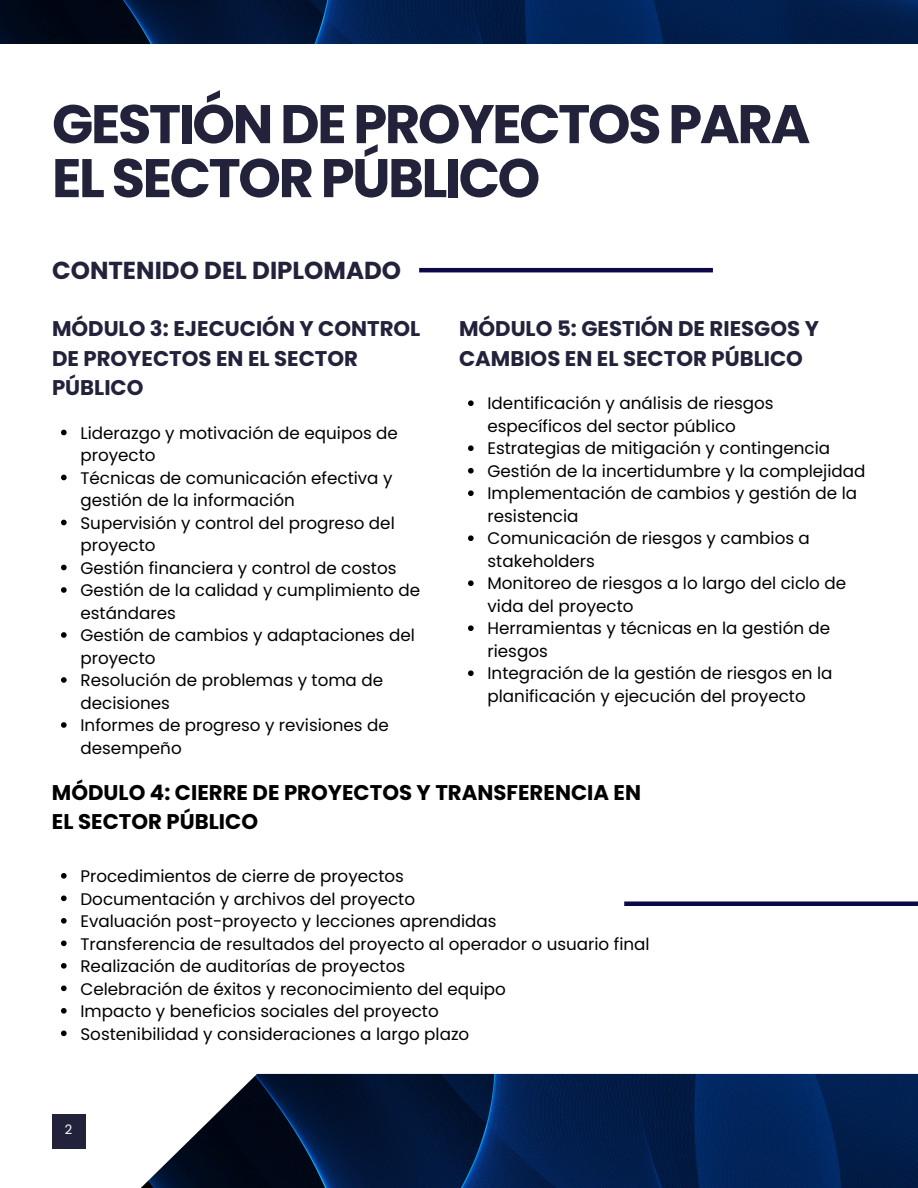
<style>
.page{position:relative;width:918px;height:1188px;background:#fff}
.page>*{position:absolute;margin:0;border:0;box-sizing:border-box;transform-origin:0 0}
.t1{font:700 54.3px/54px "Poppins";letter-spacing:-.045em;color:#22223b}
.t2{font:700 24.6px "Poppins";color:#22223b}
.t3{font:700 21.3px/29.2px "Poppins";color:#22223b}
.t4{font:700 21.3px/29.2px "Poppins";color:#000}
.t5{font:16.8px/22.5px "Poppins";color:#000}
.t6{font:13.05px "Poppins";color:#fff}
</style>
<div class="page">
<hr style="left:419px;top:268px;width:294px;height:4px;background:#0d0847">
<img style="left:141px;top:1074px;width:777px;height:114px">
<div style="left:52px;top:1114px;width:33px;height:34px;background:#22223b"></div>
<svg style="left:61px;top:430px;width:6px;height:5px"></svg>
<svg style="left:61px;top:475px;width:6px;height:5px"></svg>
<svg style="left:61px;top:520px;width:6px;height:5px"></svg>
<svg style="left:61px;top:565px;width:6px;height:5px"></svg>
<svg style="left:61px;top:587px;width:6px;height:6px"></svg>
<svg style="left:61px;top:632px;width:6px;height:6px"></svg>
<svg style="left:61px;top:677px;width:6px;height:6px"></svg>
<svg style="left:61px;top:722px;width:6px;height:6px"></svg>
<svg style="left:61px;top:873px;width:6px;height:6px"></svg>
<svg style="left:61px;top:896px;width:6px;height:5px"></svg>
<svg style="left:61px;top:918px;width:6px;height:6px"></svg>
<svg style="left:61px;top:941px;width:6px;height:5px"></svg>
<svg style="left:61px;top:963px;width:6px;height:6px"></svg>
<svg style="left:61px;top:986px;width:6px;height:5px"></svg>
<svg style="left:61px;top:1008px;width:6px;height:6px"></svg>
<svg style="left:61px;top:1031px;width:6px;height:5px"></svg>
<svg style="left:468px;top:400px;width:6px;height:6px"></svg>
<svg style="left:468px;top:445px;width:6px;height:6px"></svg>
<svg style="left:468px;top:468px;width:6px;height:6px"></svg>
<svg style="left:468px;top:490px;width:6px;height:6px"></svg>
<svg style="left:468px;top:535px;width:6px;height:6px"></svg>
<svg style="left:468px;top:580px;width:6px;height:6px"></svg>
<svg style="left:468px;top:625px;width:6px;height:6px"></svg>
<svg style="left:468px;top:670px;width:6px;height:6px"></svg>
<div style="left:624px;top:901px;width:294px;height:5px;background:#0d0847"></div>
<img style="left:0;top:0;width:918px;height:44px">
<p class="t1" style="left:52px;top:97px;width:760px">GESTIÓN DE PROYECTOS PARA<br>EL SECTOR PÚBLICO</p>
<h2 class="t2" style="left:52px;top:253px;width:351px">CONTENIDO DEL DIPLOMADO</h2>
<h3 class="t3" style="left:52px;top:314px;width:370px">MÓDULO 3: EJECUCIÓN Y CONTROL<br>DE PROYECTOS EN EL SECTOR<br>PÚBLICO</h3>
<p class="t5" style="left:80px;top:422px;width:319px">Liderazgo y motivación de equipos de proyecto</p>
<p class="t5" style="left:80px;top:467px;width:314px">Técnicas de comunicación efectiva y gestión de la información</p>
<p class="t5" style="left:80px;top:512px;width:316px">Supervisión y control del progreso del proyecto</p>
<p class="t5" style="left:80px;top:557px;width:317px">Gestión financiera y control de costos</p>
<p class="t5" style="left:80px;top:579px;width:341px">Gestión de la calidad y cumplimiento de estándares</p>
<p class="t5" style="left:80px;top:624px;width:336px">Gestión de cambios y adaptaciones del proyecto</p>
<p class="t5" style="left:80px;top:669px;width:304px">Resolución de problemas y toma de decisiones</p>
<p class="t5" style="left:80px;top:714px;width:310px">Informes de progreso y revisiones de desempeño</p>
<p class="t4" style="left:52px;top:778px;width:591px">MÓDULO 4: CIERRE DE PROYECTOS Y TRANSFERENCIA EN<br>EL SECTOR PÚBLICO</p>
<p class="t5" style="left:80px;top:865px;width:571px">Procedimientos de cierre de proyectos<br>Documentación y archivos del proyecto<br>Evaluación post-proyecto y lecciones aprendidas<br>Transferencia de resultados del proyecto al operador o usuario final Realización de auditorías de proyectos<br>Celebración de éxitos y reconocimiento del equipo<br>Impacto y beneficios sociales del proyecto<br>Sostenibilidad y consideraciones a largo plazo</p>
<h3 class="t3" style="left:459px;top:314px;width:362px">MÓDULO 5: GESTIÓN DE RIESGOS Y<br>CAMBIOS EN EL SECTOR PÚBLICO</h3>
<p class="t5" style="left:488px;top:392px;width:288px">Identificación y análisis de riesgos específicos del sector público</p>
<p class="t5" style="left:488px;top:437px;width:344px">Estrategias de mitigación y contingencia</p>
<p class="t5" style="left:488px;top:460px;width:380px">Gestión de la incertidumbre y la complejidad</p>
<p class="t5" style="left:488px;top:482px;width:371px">Implementación de cambios y gestión de la resistencia</p>
<p class="t5" style="left:488px;top:527px;width:324px">Comunicación de riesgos y cambios a stakeholders</p>
<p class="t5" style="left:488px;top:572px;width:360px">Monitoreo de riesgos a lo largo del ciclo de vida del proyecto</p>
<p class="t5" style="left:488px;top:617px;width:344px">Herramientas y técnicas en la gestión de riesgos</p>
<p class="t5" style="left:488px;top:662px;width:347px">Integración de la gestión de riesgos en la planificación y ejecución del proyecto</p>
<h1 class="t6" style="left:65px;top:1121px;width:9px">2</h1>
</div>
